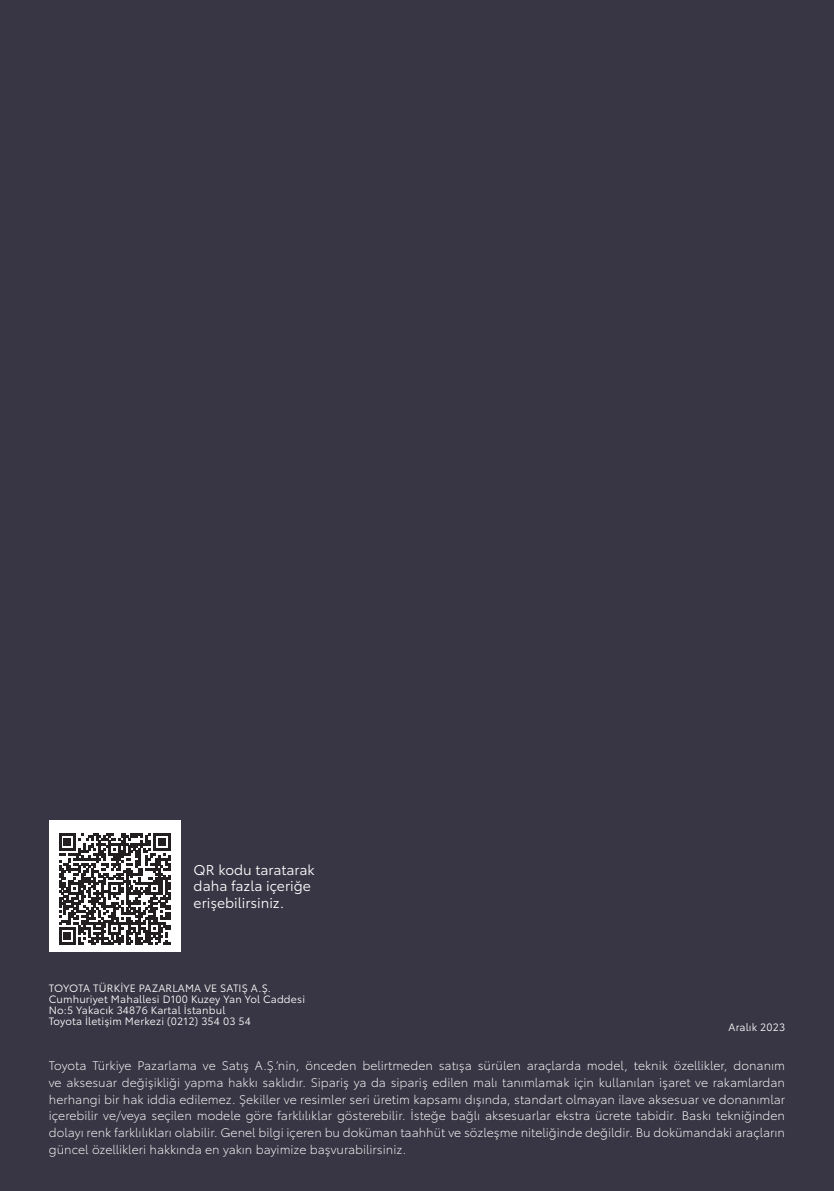
<style>
.page{position:relative;width:834px;height:1191px;background:#fff}
.page>*{position:absolute;margin:0;border:0;box-sizing:border-box;transform-origin:0 0}
.t1{font:14px/16.8px "Toyota Type";color:#fff}
.t2{font:300 12.25px/16.8px "Toyota Type";color:#fff;text-align:justify}
.t3{font:10.5px/11.2px "Toyota Type";letter-spacing:.015em;color:#fff}
</style>
<div class="page">
<div style="left:0;top:0;width:833px;height:1191px;background:#383644"></div>
<div style="left:49px;top:820px;width:131px;height:132px;background:#fff"></div>
<svg style="left:59px;top:833px;width:111px;height:111px"></svg>
<p class="t1" style="left:193px;top:860px;width:122px">QR kodu taratarak daha fazla içeriğe erişebilirsiniz.</p>
<p class="t3" style="left:49px;top:981px;width:258px">TOYOTA TÜRKİYE PAZARLAMA VE SATIŞ A.Ş.<br>Cumhuriyet Mahallesi D100 Kuzey Yan Yol Caddesi No:5 Yakacık 34876 Kartal İstanbul<br>Toyota İletişim Merkezi (0212) 354 03 54</p>
<p class="t3" style="left:728px;top:1020px;width:58px">Aralık 2023</p>
<p class="t2" style="left:49px;top:1056px;width:737px">Toyota Türkiye Pazarlama ve Satış A.Ş.’nin, önceden belirtmeden satışa sürülen araçlarda model, teknik özellikler, donanım ve aksesuar değişikliği yapma hakkı saklıdır. Sipariş ya da sipariş edilen malı tanımlamak için kullanılan işaret ve rakamlardan herhangi bir hak iddia edilemez. Şekiller ve resimler seri üretim kapsamı dışında, standart olmayan ilave aksesuar ve donanımlar içerebilir ve/veya seçilen modele göre farklılıklar gösterebilir. İsteğe bağlı aksesuarlar ekstra ücrete tabidir. Baskı tekniğinden dolayı renk farklılıkları olabilir. Genel bilgi içeren bu doküman taahhüt ve sözleşme niteliğinde değildir. Bu dokümandaki araçların güncel özellikleri hakkında en yakın bayimize başvurabilirsiniz.</p>
</div>
